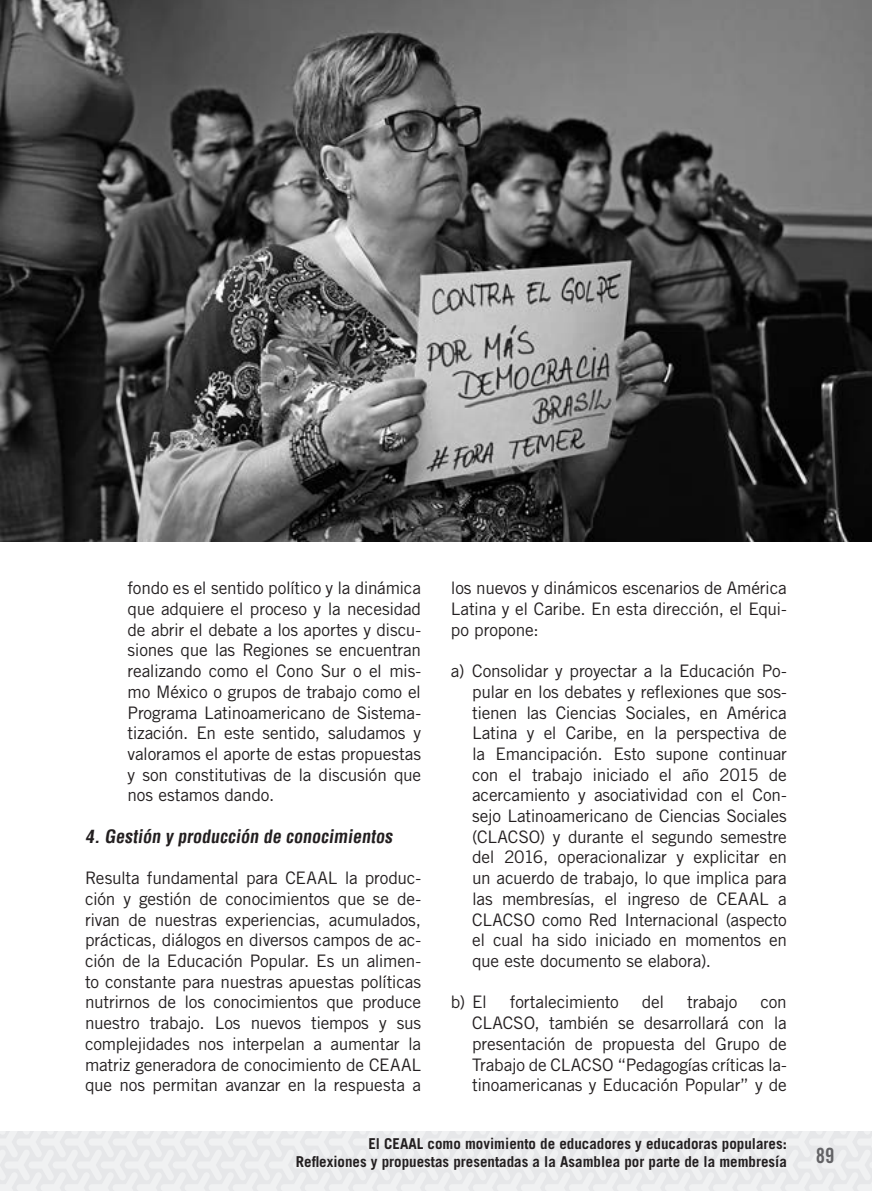
<style>
.page{position:relative;width:872px;height:1191px;background:#fff}
.page>*{position:absolute;margin:0;border:0;box-sizing:border-box;transform-origin:0 0}
.t1{font:21px "Trade Gothic LT Std Bd Cn 20";color:#636366}
.Sub_titulo_1{font:700 condensed 18px "Helvetica";color:#231f20}
.Cuerpo_de_texto{font:17.25px/20.7px "Trade Gothic LT Std";letter-spacing:-.015em;color:#231f20;text-align:justify}
.t2{font:700 15px/18px "Trade Gothic LT Std";color:#231f20;text-align:right}
</style>
<div class="page">
<div style="left:0;top:1131px;width:872px;height:60px;background:#eeeff0"></div>
<img style="left:0;top:0;width:872px;height:541px">
<p class="Cuerpo_de_texto" style="left:128px;top:577px;width:295px">fondo es el sentido político y la dinámica que adquiere el proceso y la necesidad de abrir el debate a los aportes y discu&shy;siones que las Regiones se encuentran realizando como el Cono Sur o el mis&shy;mo México o grupos de trabajo como el Programa Latinoamericano de Sistema&shy;tización. En este sentido, saludamos y valoramos el aporte de estas propuestas y son constitutivas de la discusión que nos estamos dando.</p>
<p class="Sub_titulo_1" style="left:85px;top:824px;width:312px">4. Gestión y producción de conocimientos</p>
<p class="Cuerpo_de_texto" style="left:85px;top:867px;width:337px">Resulta fundamental para CEAAL la produc&shy;ción y gestión de conocimientos que se de&shy;rivan de nuestras experiencias, acumulados, prácticas, diálogos en diversos campos de ac&shy;ción de la Educación Popular. Es un alimen&shy;to constante para nuestras apuestas políticas nutrirnos de los conocimientos que produce nuestro trabajo. Los nuevos tiempos y sus complejidades nos interpelan a aumentar la matriz generadora de conocimiento de CEAAL que nos permitan avanzar en la respuesta a</p>
<p class="Cuerpo_de_texto" style="left:451px;top:577px;width:337px">los nuevos y dinámicos escenarios de América Latina y el Caribe. En esta dirección, el Equi&shy;po propone:</p>
<p class="Cuerpo_de_texto" style="left:472px;top:660px;width:316px;text-indent:-21px">a) Consolidar y proyectar a la Educación Po&shy;pular en los debates y reflexiones que sos&shy;tienen las Ciencias Sociales, en América Latina y el Caribe, en la perspectiva de la Emancipación. Esto supone continuar con el trabajo iniciado el año 2015 de acercamiento y asociatividad con el Con&shy;sejo Latinoamericano de Ciencias Sociales (CLACSO) y durante el segundo semestre del 2016, operacionalizar y explicitar en un acuerdo de trabajo, lo que implica para las membresías, el ingreso de CEAAL a CLACSO como Red Internacional (aspecto el cual ha sido iniciado en momentos en que este documento se elabora).</p>
<p class="Cuerpo_de_texto" style="left:451px;top:991px;width:38px">b) El</p>
<p class="Cuerpo_de_texto" style="left:510px;top:991px;width:110px">fortalecimiento</p>
<p class="Cuerpo_de_texto" style="left:642px;top:991px;width:24px">del</p>
<p class="Cuerpo_de_texto" style="left:687px;top:991px;width:52px">trabajo</p>
<p class="Cuerpo_de_texto" style="left:472px;top:991px;width:316px;text-indent:288px">con CLACSO, también se desarrollará con la presentación de propuesta del Grupo de Trabajo de CLACSO “Pedagogías críticas la&shy;tinoamericanas y Educación Popular” y de</p>
<p class="t2" style="left:296px;top:1134px;width:492px">El CEAAL como movimiento de educadores y educadoras populares:<br>Reflexiones y propuestas presentadas a la Asamblea por parte de la membresía</p>
<p class="t1" style="left:816px;top:1142px;width:20px">89</p>
</div>
